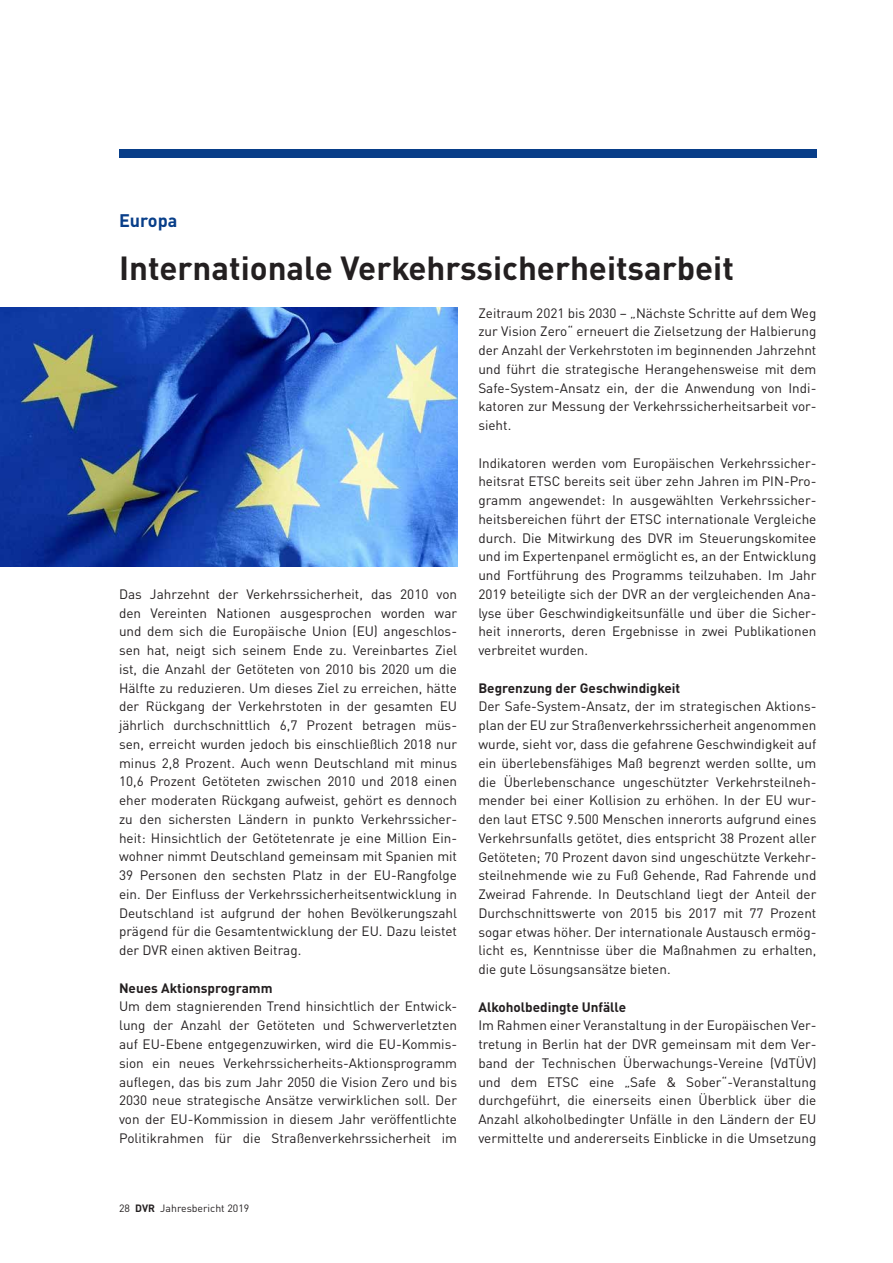
<style>
.page{position:relative;width:893px;height:1263px;background:#fff}
.page>*{position:absolute;margin:0;border:0;box-sizing:border-box;transform-origin:0 0}
.t1{font:700 33px "DINOT";color:#231f20}
.t2{font:700 18px "DINOT";color:#083e89}
.t3{font:13.5px/18.8px "DINOT";color:#231f20;text-align:justify}
.t4{font:700 13.5px "DINOT";color:#231f20}
.t5{font:10.5px "DINOT";color:#231f20}
.s1{font-weight:700}
</style>
<div class="page">
<div style="left:119px;top:149px;width:697px;height:8px;background:#083e89"></div>
<img style="left:0;top:308px;width:457px;height:259px">
<h2 class="t2" style="left:119px;top:209px;width:60px">Europa</h2>
<h1 class="t1" style="left:119px;top:247px;width:616px">Internationale Verkehrssicherheitsarbeit</h1>
<p class="t3" style="left:119px;top:584px;width:340px">Das Jahrzehnt der Verkehrssicherheit, das 2010 von den Vereinten Nationen ausgesprochen worden war und dem sich die Europäische Union (EU) angeschlos&shy;sen hat, neigt sich seinem Ende zu. Vereinbartes Ziel ist, die Anzahl der Getöteten von 2010 bis 2020 um die Hälfte zu reduzieren. Um dieses Ziel zu erreichen, hätte der Rückgang der Verkehrstoten in der gesamten EU jährlich durchschnittlich 6,7 Prozent betragen müs&shy;sen, erreicht wurden jedoch bis einschließlich 2018 nur minus 2,8 Prozent. Auch wenn Deutschland mit minus 10,6 Prozent Getöteten zwischen 2010 und 2018 einen eher moderaten Rückgang aufweist, gehört es dennoch zu den sichersten Ländern in punkto Verkehrssicher&shy;heit: Hinsichtlich der Getötetenrate je eine Million Ein&shy;wohner nimmt Deutschland gemeinsam mit Spanien mit 39 Personen den sechsten Platz in der EU-Rangfolge ein. Der Einfluss der Verkehrssicherheitsentwicklung in Deutschland ist aufgrund der hohen Bevölkerungszahl prägend für die Gesamtentwicklung der EU. Dazu leistet der DVR einen aktiven Beitrag.</p>
<p class="t4" style="left:119px;top:979px;width:155px">Neues Aktionsprogramm</p>
<p class="t3" style="left:119px;top:997px;width:340px">Um dem stagnierenden Trend hinsichtlich der Entwick&shy;lung der Anzahl der Getöteten und Schwerverletzten auf EU-Ebene entgegenzuwirken, wird die EU-Kommis&shy;sion ein neues Verkehrssicherheits-Aktionsprogramm auflegen, das bis zum Jahr 2050 die Vision Zero und bis 2030 neue strategische Ansätze verwirklichen soll. Der von der EU-Kommission in diesem Jahr veröffentlichte Politikrahmen für die Straßenverkehrssicherheit im</p>
<p class="t3" style="left:478px;top:303px;width:340px">Zeitraum 2021 bis 2030 – „Nächste Schritte auf dem Weg zur Vision Zero“ erneuert die Zielsetzung der Halbierung der Anzahl der Verkehrstoten im beginnenden Jahrzehnt und führt die strategische Herangehensweise mit dem Safe-System-Ansatz ein, der die Anwendung von Indi&shy;katoren zur Messung der Verkehrssicherheitsarbeit vor&shy;sieht.</p>
<p class="t3" style="left:478px;top:453px;width:340px">Indikatoren werden vom Europäischen Verkehrssicher&shy;heitsrat ETSC bereits seit über zehn Jahren im PIN-Pro&shy;gramm angewendet: In ausgewählten Verkehrssicher&shy;heitsbereichen führt der ETSC internationale Vergleiche durch. Die Mitwirkung des DVR im Steuerungskomitee und im Expertenpanel ermöglicht es, an der Entwicklung und Fortführung des Programms teilzuhaben. Im Jahr 2019 beteiligte sich der DVR an der vergleichenden Ana&shy;lyse über Geschwindigkeitsunfälle und über die Sicher&shy;heit innerorts, deren Ergebnisse in zwei Publikationen verbreitet wurden.</p>
<p class="t4" style="left:478px;top:679px;width:203px">Begrenzung der Geschwindigkeit</p>
<p class="t3" style="left:478px;top:697px;width:340px">Der Safe-System-Ansatz, der im strategischen Aktions&shy;plan der EU zur Straßenverkehrssicherheit angenommen wurde, sieht vor, dass die gefahrene Geschwindigkeit auf ein überlebensfähiges Maß begrenzt werden sollte, um die Überlebenschance ungeschützter Verkehrsteilneh&shy;mender bei einer Kollision zu erhöhen. In der EU wur&shy;den laut ETSC 9.500 Menschen innerorts aufgrund eines Verkehrsunfalls getötet, dies entspricht 38 Prozent aller Getöteten; 70 Prozent davon sind ungeschützte Verkehr&shy;steilnehmende wie zu Fuß Gehende, Rad Fahrende und Zweirad Fahrende. In Deutschland liegt der Anteil der Durchschnittswerte von 2015 bis 2017 mit 77 Prozent sogar etwas höher. Der internationale Austausch ermög&shy;licht es, Kenntnisse über die Maßnahmen zu erhalten, die gute Lösungsansätze bieten.</p>
<p class="t4" style="left:478px;top:998px;width:149px">Alkoholbedingte Unfälle</p>
<p class="t3" style="left:478px;top:1016px;width:340px">Im Rahmen einer Veranstaltung in der Europäischen Ver&shy;tretung in Berlin hat der DVR gemeinsam mit dem Ver&shy;band der Technischen Überwachungs-Vereine (VdTÜV) und dem ETSC eine „Safe &amp; Sober“-Veranstaltung durchgeführt, die einerseits einen Überblick über die Anzahl alkoholbedingter Unfälle in den Ländern der EU vermittelte und andererseits Einblicke in die Umsetzung</p>
<p class="t5" style="left:119px;top:1201px;width:132px">28 <span class="s1">DVR</span> Jahresbericht 2019</p>
</div>
